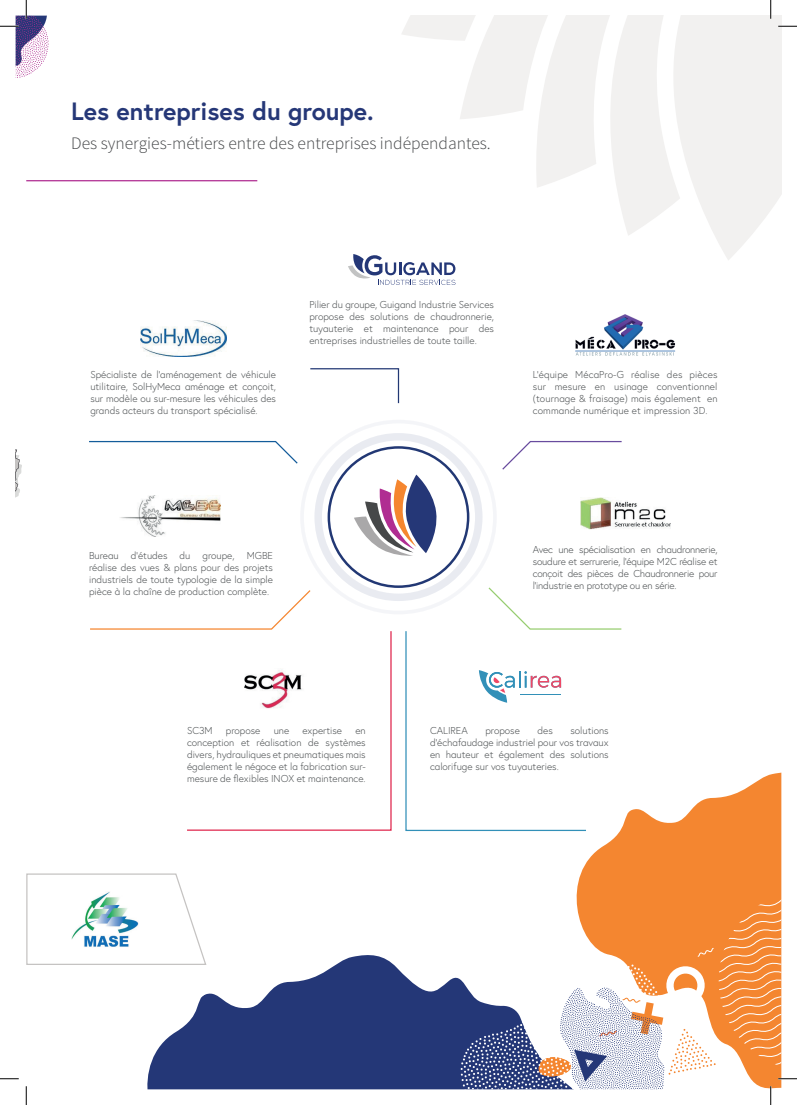
<style>
.page{position:relative;width:797px;height:1105px;background:#fff}
.page>*{position:absolute;margin:0;border:0;box-sizing:border-box;transform-origin:0 0}
.t1{font:700 25px "Europa";color:#253777}
.t2{font:300 17.5px "Source Sans Pro";color:#454749}
.t3{font:300 10px/12px "Europa";color:#4b4f51;text-align:justify}
</style>
<div class="page">
<svg style="left:576px;top:772px;width:205px;height:122px;fill:#f48630"></svg>
<svg style="left:147px;top:955px;width:313px;height:134px;fill:#243777"></svg>
<hr style="left:26px;top:180px;width:231px;height:1px;background:#af2c91">
<div style="left:300px;top:420px;width:197px;height:194px;border:4px solid #223874;border-radius:50%"></div>
<svg style="left:488px;top:587px;width:134px;height:43px"></svg>
<img style="left:580px;top:498px;width:90px;height:31px">
<svg style="left:90px;top:590px;width:221px;height:40px"></svg>
<img style="left:120px;top:496px;width:101px;height:41px">
<svg style="left:405px;top:631px;width:182px;height:201px"></svg>
<svg style="left:187px;top:631px;width:205px;height:200px"></svg>
<img style="left:244px;top:668px;width:64px;height:44px">
<svg style="left:479px;top:670px;width:82px;height:33px"></svg>
<img style="left:575px;top:315px;width:100px;height:40px">
<svg style="left:502px;top:441px;width:120px;height:29px"></svg>
<svg style="left:89px;top:440px;width:209px;height:24px"></svg>
<img style="left:140px;top:320px;width:86px;height:37px">
<svg style="left:354px;top:475px;width:83px;height:81px"></svg>
<div style="left:314px;top:433px;width:168px;height:168px;border:8px solid #223874;border-radius:50%"></div>
<svg style="left:310px;top:368px;width:90px;height:36px"></svg>
<svg style="left:16px;top:449px;width:6px;height:48px"></svg>
<svg style="left:26px;top:873px;width:181px;height:92px"></svg>
<img style="left:71px;top:891px;width:67px;height:56px">
<svg style="left:0;top:1078px;width:19px;height:1px"></svg>
<svg style="left:0;top:0;width:49px;height:78px"></svg>
<svg style="left:25px;top:1086px;width:2px;height:19px"></svg>
<svg style="left:348px;top:0;width:449px;height:285px"></svg>
<svg style="left:460px;top:894px;width:337px;height:211px"></svg>
<h1 class="t1" style="left:71px;top:94px;width:304px">Les entreprises du groupe.</h1>
<h2 class="t2" style="left:71px;top:133px;width:421px">Des synergies-métiers entre des entreprises indépendantes.</h2>
<p class="t3" style="left:90px;top:368px;width:187px">Spécialiste de l’aménagement de véhicule utilitaire, SolHyMeca aménage et conçoit, sur modèle ou sur-mesure les véhicules des grands acteurs du transport spécialisé.</p>
<p class="t3" style="left:309px;top:299px;width:186px">Pilier du groupe, Guigand Industrie Services propose des solutions de chaudronnerie, tuyauterie et maintenance pour des entreprises industrielles de toute taille.</p>
<p class="t3" style="left:533px;top:368px;width:186px">L’équipe MécaPro-G réalise des pièces sur mesure en usinage conventionnel (tournage &amp; fraisage) mais également en commande numérique et impression 3D.</p>
<p class="t3" style="left:89px;top:550px;width:185px">Bureau d’études du groupe, MGBE réalise des vues &amp; plans pour des projets industriels de toute typologie de la simple pièce à la chaîne de production complète.</p>
<p class="t3" style="left:533px;top:543px;width:186px">Avec une spécialisation en chaudronnerie, soudure et serrurerie, l’équipe M2C réalise et conçoit des pièces de Chaudronnerie pour l’industrie en prototype ou en série.</p>
<p class="t3" style="left:187px;top:725px;width:27px">SC3M</p>
<p class="t3" style="left:226px;top:725px;width:36px">propose</p>
<p class="t3" style="left:274px;top:725px;width:17px">une</p>
<p class="t3" style="left:302px;top:725px;width:41px">expertise</p>
<p class="t3" style="left:187px;top:725px;width:180px;text-indent:168px">en conception et réalisation de systèmes divers, hydrauliques et pneumatiques mais également le négoce et la fabrication sur&shy;mesure de flexibles INOX et maintenance.</p>
<p class="t3" style="left:430px;top:725px;width:180px;text-indent:140px">solutions d’échafaudage industriel pour vos travaux en hauteur et également des solutions calorifuge sur vos tuyauteries.</p>
<p class="t3" style="left:430px;top:725px;width:39px">CALIREA</p>
<p class="t3" style="left:485px;top:725px;width:36px">propose</p>
<p class="t3" style="left:537px;top:725px;width:17px">des</p>
</div>
